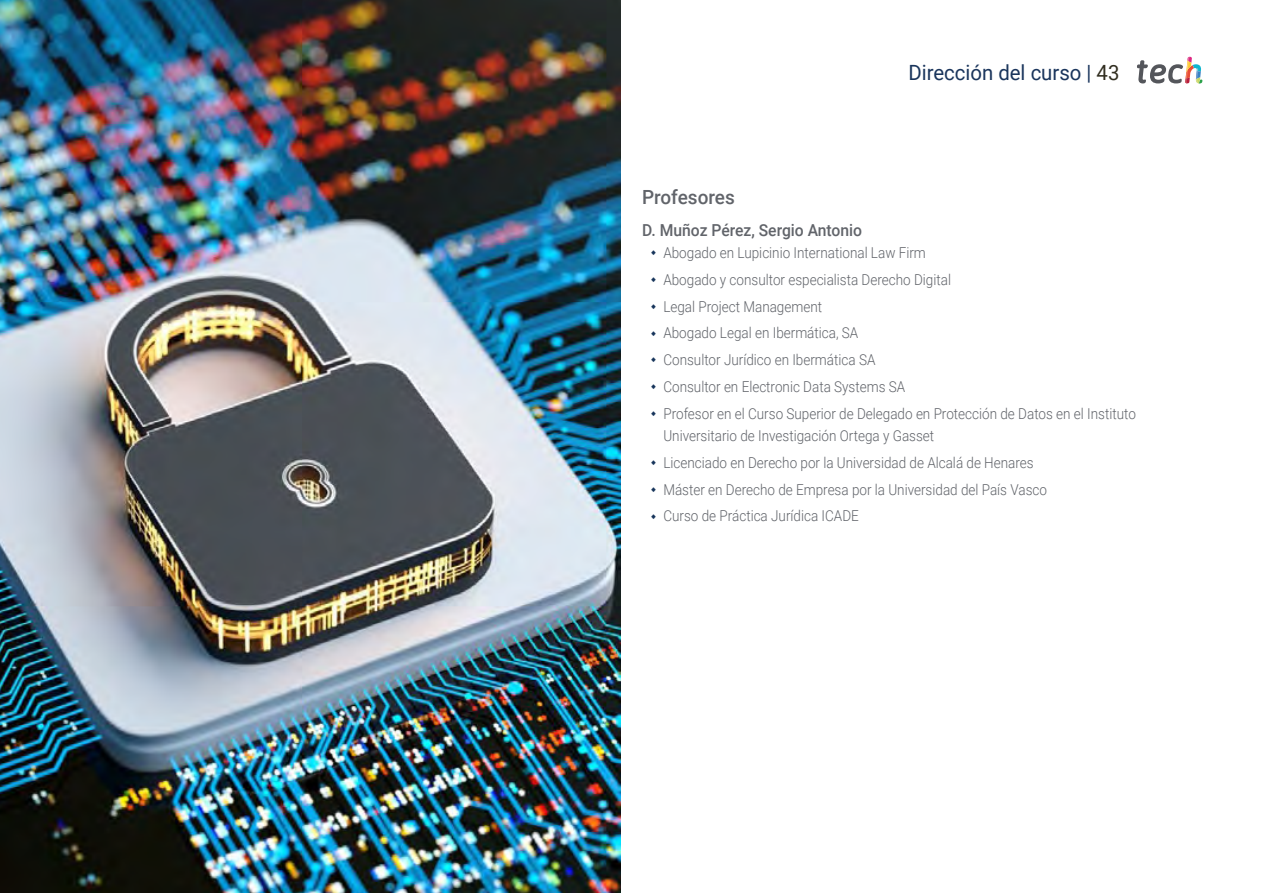
<style>
.page{position:relative;width:1263px;height:893px;background:#fff}
.page>*{position:absolute;margin:0;border:0;box-sizing:border-box;transform-origin:0 0}
.t1{font:21px "Roboto";color:#1a355c}
.t2{font:500 19.5px "Roboto";color:#61646a}
.t3{font:500 16.5px "Roboto";color:#61646a;scale:.95 1}
.t4{font:300 15px/26.7px "Roboto";color:#61646a;scale:.9 1}
.s1{color:#312e20}
</style>
<div class="page">
<svg style="left:1137px;top:57px;width:65px;height:27px"></svg>
<img style="left:0;top:0;width:621px;height:893px">
<h1 class="t1" style="left:908px;top:57px;width:213px">Dirección del curso | <span class="s1">43</span></h1>
<h2 class="t2" style="left:642px;top:183px;width:94px">Profesores</h2>
<p class="t3" style="left:642px;top:218px;width:233px">D. Muñoz Pérez, Sergio Antonio</p>
<p class="t4" style="left:663px;top:239px;width:526px">Abogado en Lupicinio International Law Firm<br>Abogado y consultor especialista Derecho Digital<br>Legal Project Management<br>Abogado Legal en Ibermática, SA<br>Consultor Jurídico en Ibermática SA<br>Consultor en Electronic Data Systems SA<br>Profesor en el Curso Superior de Delegado en Protección de Datos en el Instituto</p>
<p class="t4" style="left:663px;top:422px;width:428px">Universitario de Investigación Ortega y Gasset<br>Licenciado en Derecho por la Universidad de Alcalá de Henares Máster en Derecho de Empresa por la Universidad del País Vasco Curso de Práctica Jurídica ICADE</p>
</div>
